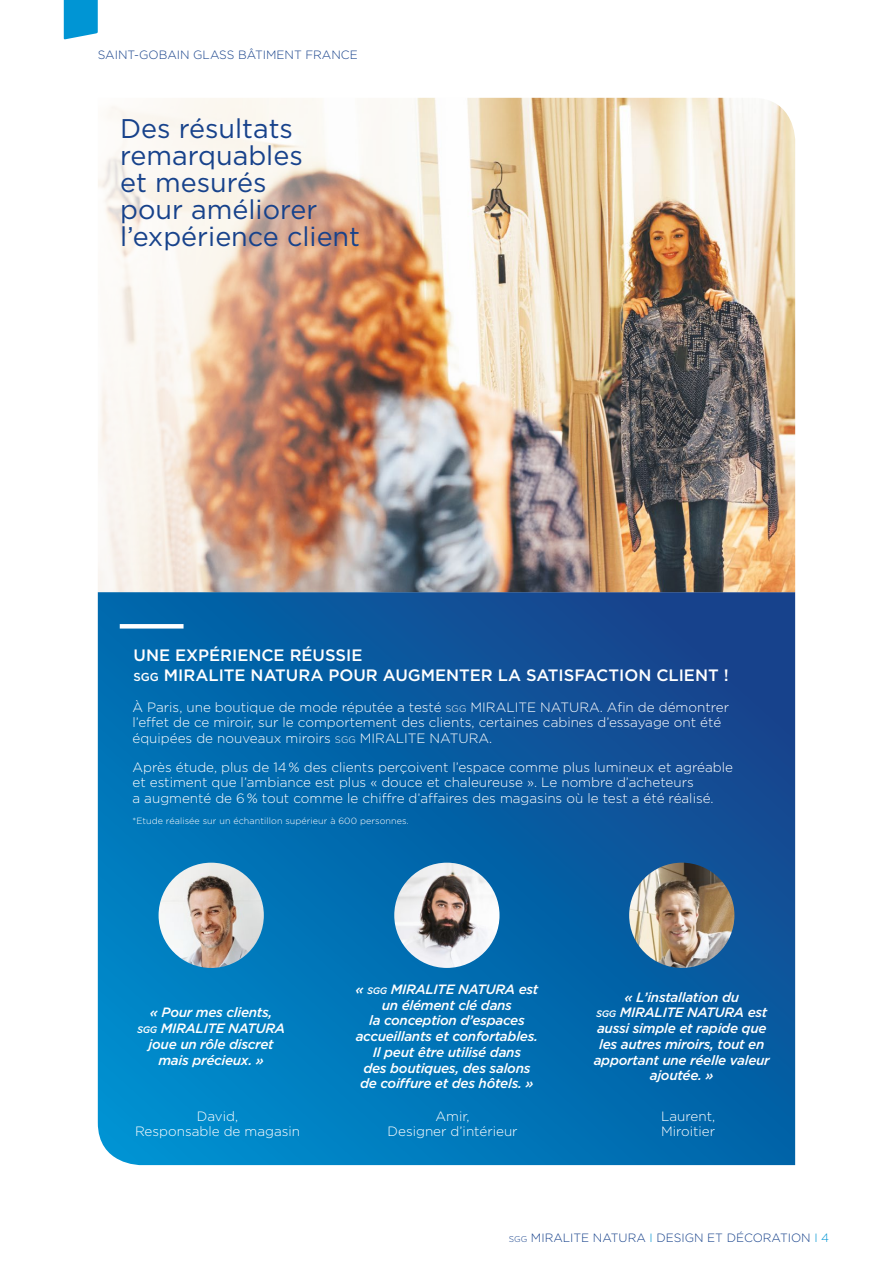
<style>
.page{position:relative;width:893px;height:1263px;background:#fff}
.page>*{position:absolute;margin:0;border:0;box-sizing:border-box;transform-origin:0 0}
.t1{font:27px/27px "Gotham";color:#17428b}
.t2{font:500 16.5px/19.8px "Gotham";color:#fff}
.t3{font:300 13.5px/15.8px "Gotham";color:#fff}
.t4{font:italic 500 13.5px/15.8px "Gotham";letter-spacing:-.02em;color:#fff;text-align:center}
.t5{font:300 12px "Gotham";color:#17428b}
.t6{font:300 9px "Gotham";letter-spacing:.01em;color:#fff}
.s1{font-size:11.55px}
.s2{font-size:9.45px}
.s3{font-size:8.4px}
.s4{color:#0095d4}
</style>
<div class="page">
<svg style="left:64px;top:0;width:34px;height:40px"></svg>
<svg style="left:98px;top:592px;width:697px;height:573px;background:#0566aa"></svg>
<svg style="left:120px;top:624px;width:64px;height:4px"></svg>
<img style="left:98px;top:98px;width:697px;height:494px">
<img style="left:394px;top:863px;width:105px;height:105px;border-radius:53px">
<img style="left:159px;top:863px;width:105px;height:105px;border-radius:53px">
<img style="left:629px;top:863px;width:105px;height:105px;border-radius:53px">
<p class="t5" style="left:98px;top:47px;width:262px">SAINT-GOBAIN GLASS BÂTIMENT FRANCE</p>
<h1 class="t1" style="left:120px;top:114px;width:242px">Des résultats remarquables<br>et mesurés<br>pour améliorer l’expérience client</h1>
<p class="t2" style="left:134px;top:645px;width:597px">UNE EXPÉRIENCE RÉUSSIE<br><span class="s1">sgg</span> MIRALITE NATURA POUR AUGMENTER LA SATISFACTION CLIENT !</p>
<p class="t3" style="left:133px;top:698px;width:598px">À Paris, une boutique de mode réputée a testé <span class="s2">SGG</span> MIRALITE NATURA. Afin de démontrer l’effet de ce miroir, sur le comportement des clients, certaines cabines d’essayage ont été équipées de nouveaux miroirs <span class="s2">SGG</span> MIRALITE NATURA.</p>
<p class="t3" style="left:133px;top:758px;width:602px">Après étude, plus de 14 % des clients perçoivent l’espace comme plus lumineux et agréable et estiment que l’ambiance est plus « douce et chaleureuse ». Le nombre d’acheteurs<br>a augmenté de 6 % tout comme le chiffre d’affaires des magasins où le test a été réalisé.</p>
<p class="t6" style="left:132px;top:815px;width:278px">*Etude réalisée sur un échantillon supérieur à 600 personnes.</p>
<p class="t4" style="left:137px;top:1004px;width:150px">« Pour mes clients,<br><span class="s2">SGG</span> MIRALITE NATURA joue un rôle discret mais précieux. »</p>
<p class="t3" style="left:135px;top:1108px;width:167px;text-align:center">David,<br>Responsable de magasin</p>
<p class="t4" style="left:355px;top:981px;width:184px">« <span class="s2">SGG</span> MIRALITE NATURA est un élément clé dans<br>la conception d’espaces accueillants et confortables.<br>Il peut être utilisé dans<br>des boutiques, des salons de coiffure et des hôtels. »</p>
<p class="t3" style="left:388px;top:1108px;width:132px;text-align:center">Amir,<br>Designer d’intérieur</p>
<p class="t4" style="left:594px;top:989px;width:178px">« L’installation du<br><span class="s2">SGG</span> MIRALITE NATURA est aussi simple et rapide que les autres miroirs, tout en apportant une réelle valeur ajoutée. »</p>
<p class="t3" style="left:661px;top:1108px;width:56px">Laurent,<br>Miroitier</p>
<p class="t5" style="left:509px;top:1230px;width:322px"><span class="s3">SGG</span> MIRALITE NATURA <span class="s4">I</span> DESIGN ET DÉCORATION <span class="s4">I 4</span></p>
</div>
